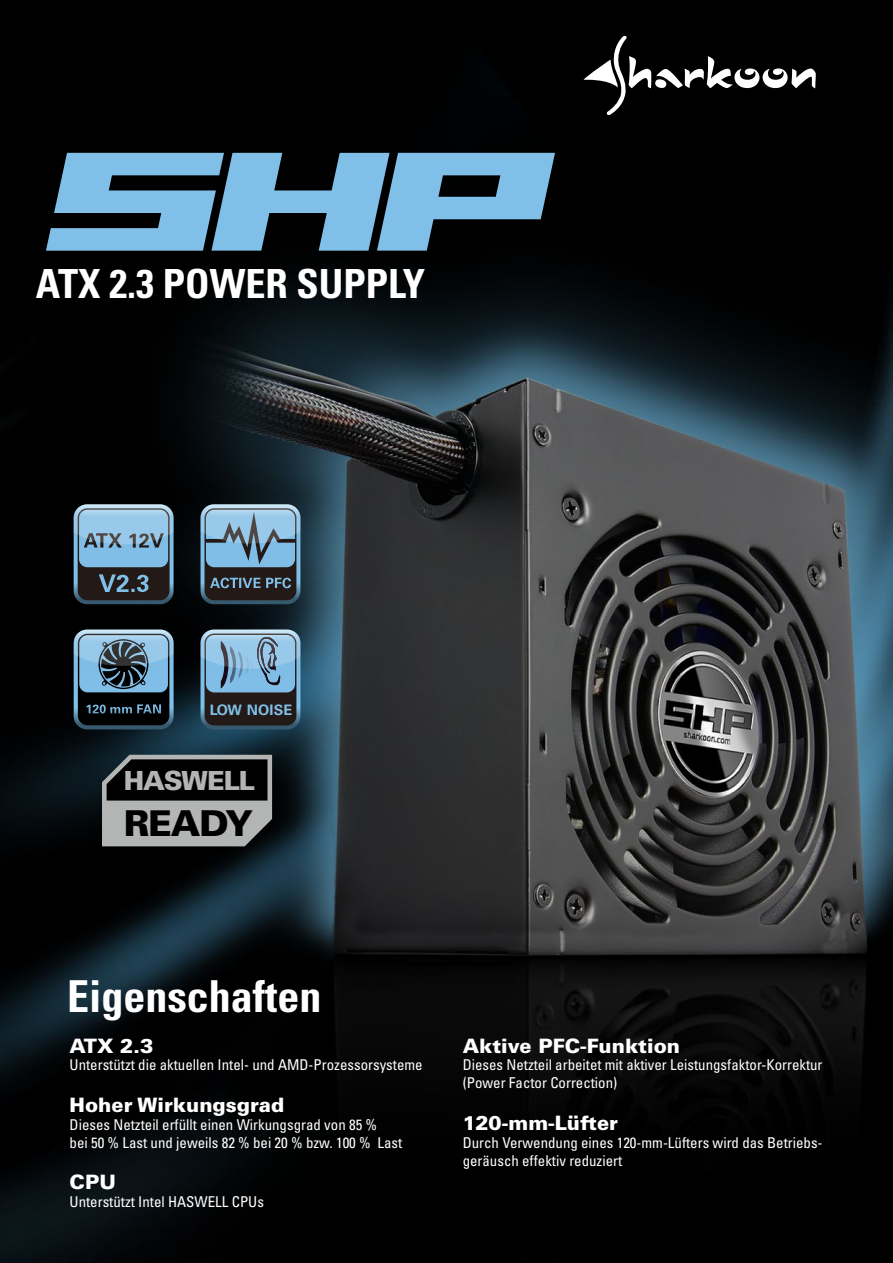
<style>
.page{position:relative;width:893px;height:1263px;background:#fff}
.page>*{position:absolute;margin:0;border:0;box-sizing:border-box;transform-origin:0 0}
.t1{font:700 condensed 43.95px "Univers";color:#fff}
.t2{font:700 condensed 40.2px "Univers";color:#fff}
.t3{font:900 35.7px "Univers";letter-spacing:-.04em;color:#000}
.t4{font:900 26.4px "Univers";letter-spacing:-.04em;color:#b3b4b4}
.t5{font:900 19.8px "Univers";color:#fff}
.t6{font:condensed 14.85px/17.9px "Univers";color:#fff}
.t7{font:700 14.4px "Univers";letter-spacing:.01em;color:#80bfe8}
</style>
<div class="page">
<img style="left:0;top:0;width:893px;height:1263px">
<svg style="left:583px;top:36px;width:233px;height:79px;background:#272727"></svg>
<svg style="left:46px;top:153px;width:509px;height:98px;background:#56819d"></svg>
<svg style="left:201px;top:504px;width:99px;height:100px;background:#648094"></svg>
<svg style="left:74px;top:504px;width:100px;height:100px;background:#668499"></svg>
<svg style="left:201px;top:629px;width:99px;height:100px;background:#617c90"></svg>
<svg style="left:102px;top:755px;width:170px;height:91px;background:#616263"></svg>
<svg style="left:74px;top:629px;width:100px;height:100px;background:#4d687a"></svg>
<h2 class="t2" style="left:36px;top:259px;width:391px">ATX 2.3 POWER SUPPLY</h2>
<p class="t7" style="left:210px;top:701px;width:84px">LOW NOISE</p>
<h3 class="t4" style="left:124px;top:764px;width:133px">HASWELL</h3>
<h3 class="t3" style="left:124px;top:800px;width:131px">READY</h3>
<h1 class="t1" style="left:67px;top:969px;width:256px">Eigenschaften</h1>
<h3 class="t5" style="left:70px;top:1033px;width:85px">ATX 2.3</h3>
<p class="t6" style="left:70px;top:1056px;width:355px">Unterstützt die aktuellen Intel- und AMD-Prozessorsysteme</p>
<h3 class="t5" style="left:70px;top:1092px;width:216px">Hoher Wirkungsgrad</h3>
<p class="t6" style="left:70px;top:1115px;width:334px">Dieses Netzteil erfüllt einen Wirkungsgrad von 85 %<br>bei 50 % Last und jeweils 82 % bei 20 % bzw. 100 % Last</p>
<h3 class="t5" style="left:70px;top:1170px;width:48px">CPU</h3>
<p class="t6" style="left:70px;top:1193px;width:196px">Unterstützt Intel HASWELL CPUs</p>
<h3 class="t5" style="left:463px;top:1033px;width:219px">Aktive PFC-Funktion</h3>
<p class="t6" style="left:463px;top:1056px;width:361px">Dieses Netzteil arbeitet mit aktiver Leistungsfaktor-Korrektur (Power Factor Correction)</p>
<h3 class="t5" style="left:463px;top:1110px;width:157px">120-mm-Lüfter</h3>
<p class="t6" style="left:463px;top:1133px;width:361px">Durch Verwendung eines 120-mm-Lüfters wird das Betriebs&shy;geräusch effektiv reduziert</p>
</div>
